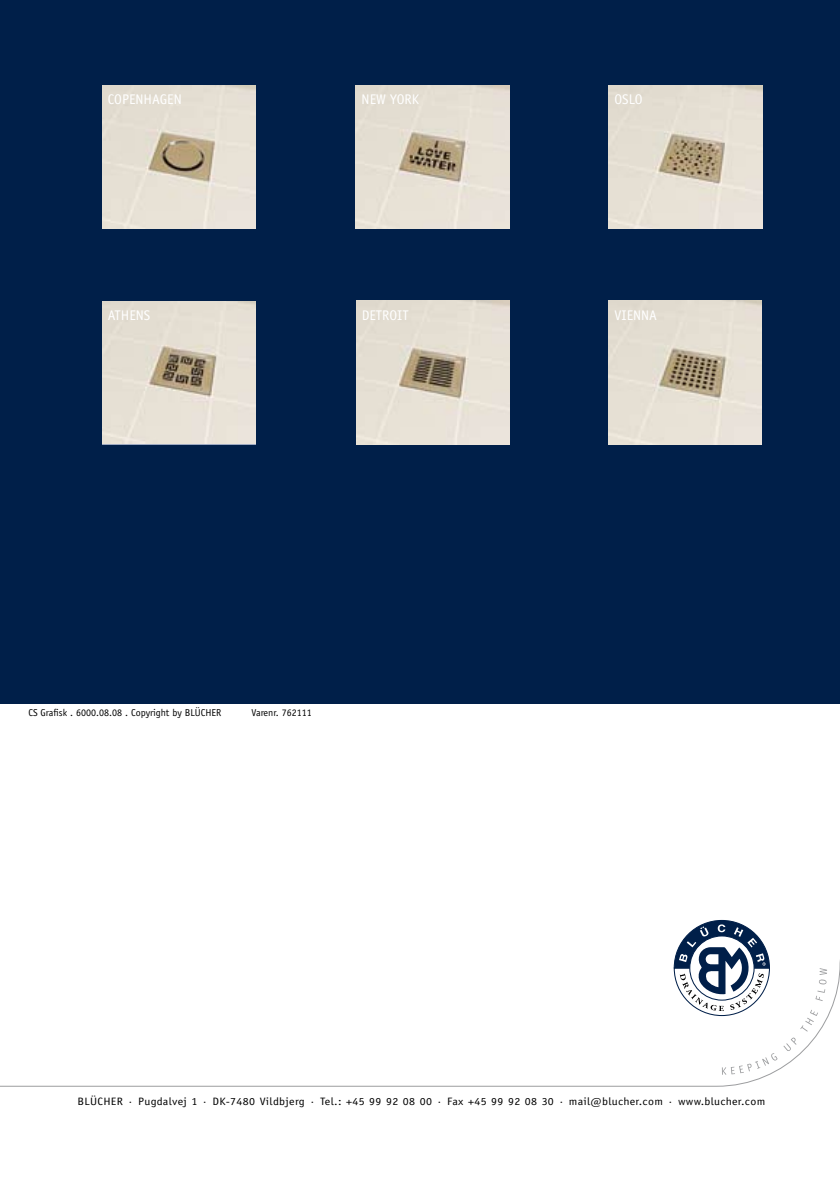
<style>
.page{position:relative;width:840px;height:1191px;background:#fff}
.page>*{position:absolute;margin:0;border:0;box-sizing:border-box;transform-origin:0 0}
.t1{font:14px "Officina Sans";color:#fff}
.t2{font:10.8px "Officina Sans";letter-spacing:.03em;color:#000;scale:1.11 1}
.t3{font:10px "Officina Sans";color:#000}
</style>
<div class="page">
<svg style="left:0;top:969px;width:839px;height:117px"></svg>
<svg style="left:672px;top:919px;width:98px;height:97px"></svg>
<svg style="left:721px;top:1053px;width:56px;height:21px"></svg>
<svg style="left:783px;top:1037px;width:13px;height:14px"></svg>
<svg style="left:799px;top:1009px;width:18px;height:22px"></svg>
<svg style="left:815px;top:989px;width:9px;height:12px"></svg>
<svg style="left:819px;top:968px;width:7px;height:15px"></svg>
<div style="left:0;top:0;width:839px;height:703px;background:#001f49"></div>
<img style="left:102px;top:301px;width:153px;height:142px">
<img style="left:102px;top:85px;width:153px;height:144px">
<img style="left:608px;top:85px;width:153px;height:144px">
<img style="left:356px;top:300px;width:153px;height:144px">
<img style="left:356px;top:85px;width:153px;height:144px">
<img style="left:608px;top:300px;width:153px;height:144px">
<p class="t1" style="left:108px;top:91px;width:75px">COPENHAGEN</p>
<p class="t1" style="left:361px;top:91px;width:59px">NEW YORK</p>
<p class="t1" style="left:614px;top:91px;width:30px">OSLO</p>
<p class="t1" style="left:108px;top:307px;width:44px">ATHENS</p>
<p class="t1" style="left:361px;top:307px;width:48px">DETROIT</p>
<p class="t1" style="left:614px;top:307px;width:44px">VIENNA</p>
<p class="t3" style="left:28px;top:707px;width:194px">CS Grafisk . 6000.08.08 . Copyright by BLÜCHER</p>
<p class="t3" style="left:251px;top:707px;width:62px">Varenr. 762111</p>
<p class="t2" style="left:77px;top:1095px;width:620px">BLÜCHER · Pugdalvej 1 · DK-7480 Vildbjerg · Tel.: +45 99 92 08 00 · Fax +45 99 92 08 30 · mail@blucher.com · www.blucher.com</p>
</div>
